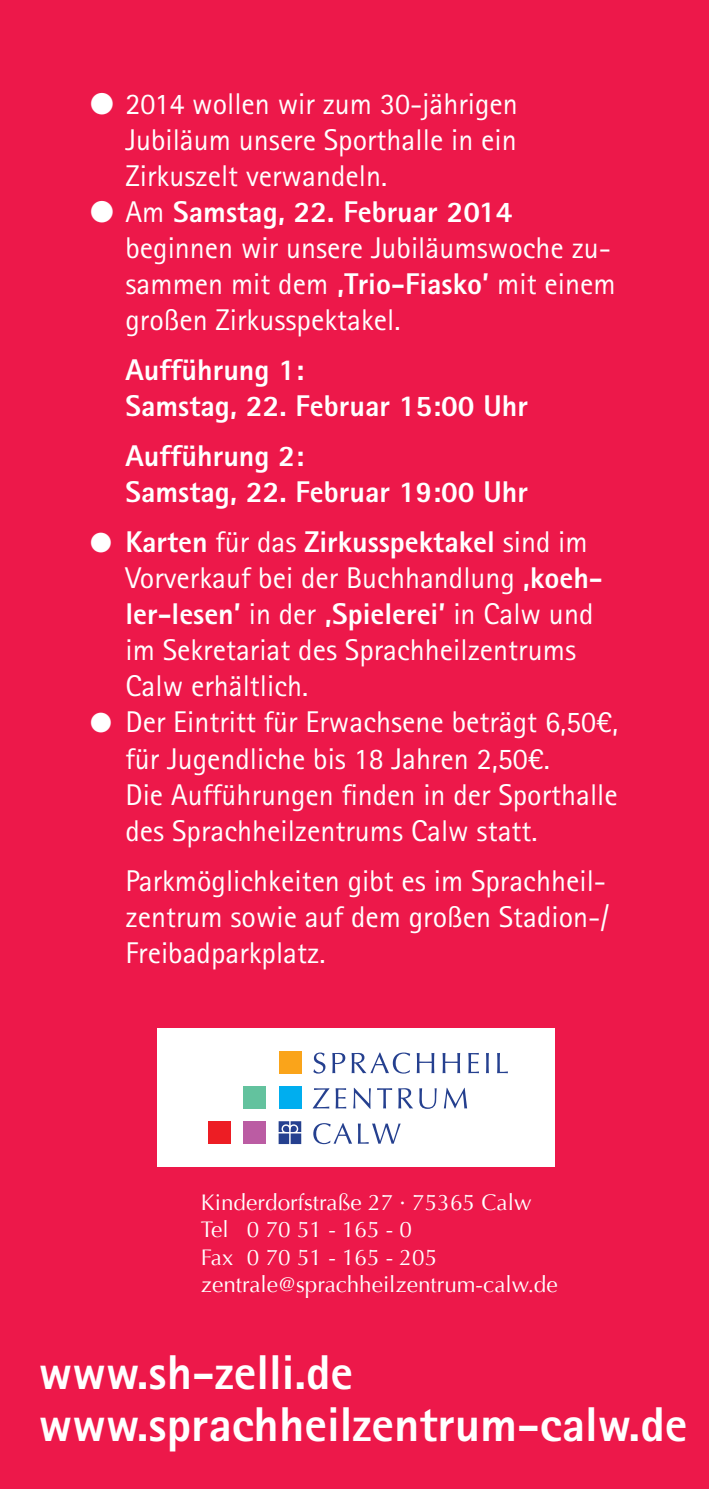
<style>
.page{position:relative;width:709px;height:1489px;background:#fff}
.page>*{position:absolute;margin:0;border:0;box-sizing:border-box;transform-origin:0 0}
.t1{font:800 49px/52px "Agfa Rotis Sans Serif";color:#fff}
.t2{font:30px/36px "Agfa Rotis Sans Serif";color:#fff}
.t3{font:800 30px/36px "Agfa Rotis Sans Serif";color:#fff}
.t4{font:22.5px/27.5px "Optima";color:#fff}
.s1{font-weight:800}
</style>
<div class="page">
<div style="left:0;top:0;width:709px;height:1488px;background:#ed184a"></div>
<div style="left:157px;top:1028px;width:398px;height:138px;background:#fff"></div>
<svg style="left:313px;top:1052px;width:12px;height:21px"></svg>
<svg style="left:332px;top:1052px;width:13px;height:21px"></svg>
<svg style="left:351px;top:1052px;width:59px;height:21px"></svg>
<svg style="left:417px;top:1053px;width:17px;height:20px"></svg>
<svg style="left:442px;top:1053px;width:18px;height:20px"></svg>
<svg style="left:468px;top:1052px;width:11px;height:21px"></svg>
<svg style="left:486px;top:1053px;width:3px;height:20px"></svg>
<svg style="left:497px;top:1053px;width:11px;height:20px"></svg>
<svg style="left:313px;top:1088px;width:16px;height:20px"></svg>
<svg style="left:335px;top:1088px;width:11px;height:20px"></svg>
<svg style="left:353px;top:1087px;width:18px;height:21px"></svg>
<svg style="left:377px;top:1088px;width:15px;height:20px"></svg>
<svg style="left:398px;top:1088px;width:15px;height:20px"></svg>
<svg style="left:419px;top:1088px;width:17px;height:20px"></svg>
<svg style="left:444px;top:1087px;width:23px;height:21px"></svg>
<svg style="left:313px;top:1123px;width:39px;height:21px"></svg>
<svg style="left:358px;top:1123px;width:42px;height:20px"></svg>
<div style="left:279px;top:1050px;width:22px;height:23px;background:#faa41a"></div>
<div style="left:279px;top:1086px;width:22px;height:22px;background:#00aeef"></div>
<div style="left:243px;top:1086px;width:23px;height:22px;background:#63c29e"></div>
<div style="left:243px;top:1121px;width:23px;height:22px;background:#bb5ca3"></div>
<div style="left:208px;top:1121px;width:23px;height:22px;background:#ed1d24"></div>
<svg style="left:278px;top:1121px;width:23px;height:22px"></svg>
<p class="t2" style="left:125px;top:85px;width:394px;text-align:justify;text-indent:-35px">● 2014 wollen wir zum 30-jährigen Jubiläum unsere Sporthalle in ein Zirkuszelt verwandeln.</p>
<p class="t2" style="left:125px;top:193px;width:491px;text-indent:-35px">● Am <span class="s1">Samstag, 22. Februar 2014 </span>beginnen wir unsere Jubiläumswoche zu&shy;sammen mit dem <span class="s1">‚Trio-Fiasko’</span> mit einem großen Zirkusspektakel.</p>
<p class="t3" style="left:125px;top:351px;width:404px;text-indent:-35px">Aufführung 1:<br>Samstag, 22. Februar 15:00 Uhr</p>
<p class="t3" style="left:125px;top:437px;width:404px;text-indent:-35px">Aufführung 2:<br>Samstag, 22. Februar 19:00 Uhr</p>
<p class="t2" style="left:125px;top:524px;width:479px;text-indent:-35px">● <span class="s1">Karten</span> für das <span class="s1">Zirkusspektakel</span> sind im Vorverkauf bei der Buchhandlung <span class="s1">‚koeh&shy;ler-lesen’</span> in der <span class="s1">‚Spielerei’</span> in Calw und im Sekretariat des Sprachheilzentrums Calw erhältlich.</p>
<p class="t2" style="left:125px;top:704px;width:494px;text-indent:-35px">● Der Eintritt für Erwachsene beträgt 6,50€, für Jugendliche bis 18 Jahren 2,50€.<br>Die Aufführungen finden in der Sporthalle des Sprachheilzentrums Calw statt.</p>
<p class="t2" style="left:125px;top:862px;width:485px;text-align:justify">Parkmöglichkeiten gibt es im Sprachheil&shy;zentrum sowie auf dem großen Stadion-/ Freibadparkplatz.</p>
<p class="t4" style="left:201px;top:1188px;width:358px">Kinderdorfstraße 27 · 75365 Calw<br>Tel 0 70 51 - 165 - 0<br>Fax 0 70 51 - 165 - 205 zentrale@sprachheilzentrum-calw.de</p>
<h1 class="t1" style="left:39px;top:1345px;width:650px">www.sh-zelli.de www.sprachheilzentrum-calw.de</h1>
</div>
